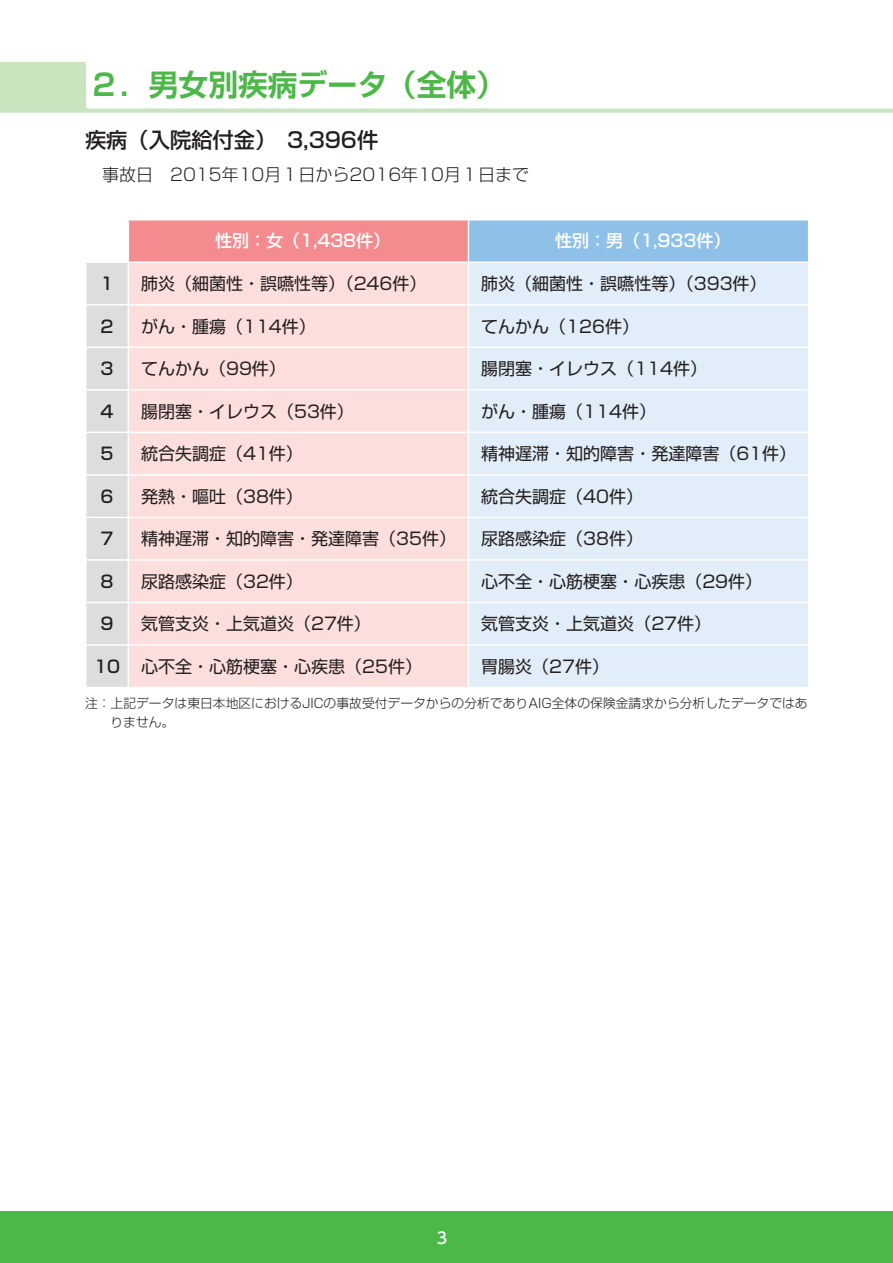
<style>
.page{position:relative;width:893px;height:1263px;background:#fff}
.page>*{position:absolute;margin:0;border:0;box-sizing:border-box;transform-origin:0 0}
.t1{font:700 29.7px "Shin Go Pr 6 De";color:#4cb848}
.t2{font:500 21.3px "Shin Go Pr 6";color:#231f20}
.t3{font:16.95px "Shin Go Pr 6";color:#231f20}
.t4{font:300 16.95px "Shin Go Pr 6";color:#231f20}
.t5{font:500 16.95px "Shin Go Pr 6";color:#fff}
.t6{font:500 16.95px "Shin Go Pr 6";color:#231f20}
.t7{font:500 15.9px "UD Shin Go Pro";color:#fff}
.t8{font:300 12.75px/19.2px "Shin Go Pr 6";letter-spacing:.005em;color:#231f20}
.s1{font-weight:500}
</style>
<div class="page">
<div style="left:0;top:1212px;width:893px;height:51px;background:#4cb848"></div>
<div style="left:0;top:62px;width:85px;height:46px;background:#cae4c0"></div>
<div style="left:0;top:108px;width:893px;height:5px;background:#cae4c0"></div>
<div style="left:128px;top:220px;width:340px;height:42px;background:#f48c8f"></div>
<div style="left:468px;top:220px;width:341px;height:42px;background:#8fc1e8"></div>
<div style="left:87px;top:263px;width:41px;height:424px;background:#dcdddf"></div>
<div style="left:129px;top:263px;width:339px;height:424px;background:#fcdfdc"></div>
<div style="left:469px;top:263px;width:339px;height:424px;background:#e1edf8"></div>
<hr style="left:128px;top:220px;width:1px;height:41px;background:#fff">
<hr style="left:468px;top:220px;width:1px;height:41px;background:#fff">
<hr style="left:808px;top:220px;width:1px;height:41px;background:#fff">
<hr style="left:128px;top:261px;width:340px;height:2px;background:#fff">
<hr style="left:468px;top:261px;width:341px;height:2px;background:#fff">
<hr style="left:85px;top:304px;width:43px;height:2px;background:#fff">
<hr style="left:128px;top:304px;width:340px;height:2px;background:#fff">
<hr style="left:468px;top:304px;width:341px;height:2px;background:#fff">
<hr style="left:85px;top:347px;width:43px;height:1px;background:#fff">
<hr style="left:128px;top:347px;width:340px;height:1px;background:#fff">
<hr style="left:468px;top:347px;width:341px;height:1px;background:#fff">
<hr style="left:85px;top:389px;width:43px;height:2px;background:#fff">
<hr style="left:128px;top:389px;width:340px;height:2px;background:#fff">
<hr style="left:468px;top:389px;width:341px;height:2px;background:#fff">
<hr style="left:85px;top:432px;width:43px;height:1px;background:#fff">
<hr style="left:128px;top:432px;width:340px;height:1px;background:#fff">
<hr style="left:468px;top:432px;width:341px;height:1px;background:#fff">
<hr style="left:85px;top:474px;width:43px;height:2px;background:#fff">
<hr style="left:128px;top:474px;width:340px;height:2px;background:#fff">
<hr style="left:468px;top:474px;width:341px;height:2px;background:#fff">
<hr style="left:85px;top:517px;width:43px;height:1px;background:#fff">
<hr style="left:128px;top:517px;width:340px;height:1px;background:#fff">
<hr style="left:468px;top:517px;width:341px;height:1px;background:#fff">
<hr style="left:85px;top:559px;width:43px;height:2px;background:#fff">
<hr style="left:128px;top:559px;width:340px;height:2px;background:#fff">
<hr style="left:468px;top:559px;width:341px;height:2px;background:#fff">
<hr style="left:85px;top:602px;width:43px;height:1px;background:#fff">
<hr style="left:128px;top:602px;width:340px;height:1px;background:#fff">
<hr style="left:468px;top:602px;width:341px;height:1px;background:#fff">
<hr style="left:85px;top:644px;width:43px;height:2px;background:#fff">
<hr style="left:128px;top:644px;width:340px;height:2px;background:#fff">
<hr style="left:468px;top:644px;width:341px;height:2px;background:#fff">
<h1 class="t1" style="left:89px;top:61px;width:418px">２．男女別疾病データ（全体）</h1>
<p class="t2" style="left:85px;top:123px;width:295px">疾病（入院給付金）　3,396件</p>
<p class="t4" style="left:85px;top:160px;width:446px">　事故日　2015年10月１日から2016年10月１日まで</p>
<p class="t5" style="left:215px;top:227px;width:177px">性別：女（1,438件）</p>
<p class="t5" style="left:555px;top:227px;width:177px">性別：男（1,933件）</p>
<p class="t6" style="left:99px;top:270px;width:19px">１</p>
<p class="t3" style="left:141px;top:270px;width:287px">肺炎（細菌性・誤嚥性等）（246件）</p>
<p class="t3" style="left:481px;top:270px;width:287px">肺炎（細菌性・誤嚥性等）（393件）</p>
<p class="t6" style="left:99px;top:312px;width:19px">２</p>
<p class="t3" style="left:141px;top:312px;width:176px">がん・腫瘍（114件）</p>
<p class="t3" style="left:481px;top:312px;width:159px">てんかん（126件）</p>
<p class="t6" style="left:99px;top:355px;width:19px">３</p>
<p class="t3" style="left:141px;top:355px;width:146px">てんかん（99件）</p>
<p class="t3" style="left:481px;top:355px;width:227px">腸閉塞・イレウス（114件）</p>
<p class="t6" style="left:99px;top:397px;width:19px">４</p>
<p class="t3" style="left:141px;top:397px;width:214px">腸閉塞・イレウス（53件）</p>
<p class="t3" style="left:481px;top:397px;width:176px">がん・腫瘍（114件）</p>
<p class="t6" style="left:99px;top:440px;width:19px">５</p>
<p class="t3" style="left:141px;top:440px;width:163px">統合失調症（41件）</p>
<p class="t3" style="left:481px;top:440px;width:316px">精神遅滞・知的障害・発達障害（61件）</p>
<p class="t6" style="left:99px;top:482px;width:19px">６</p>
<p class="t3" style="left:141px;top:482px;width:163px">発熱・嘔吐（38件）</p>
<p class="t3" style="left:481px;top:482px;width:163px">統合失調症（40件）</p>
<p class="t6" style="left:99px;top:525px;width:19px">７</p>
<p class="t3" style="left:141px;top:525px;width:316px">精神遅滞・知的障害・発達障害（35件）</p>
<p class="t3" style="left:481px;top:525px;width:163px">尿路感染症（38件）</p>
<p class="t6" style="left:99px;top:567px;width:19px">８</p>
<p class="t3" style="left:141px;top:567px;width:163px">尿路感染症（32件）</p>
<p class="t3" style="left:481px;top:567px;width:282px">心不全・心筋梗塞・心疾患（29件）</p>
<p class="t6" style="left:99px;top:610px;width:19px">９</p>
<p class="t3" style="left:141px;top:610px;width:231px">気管支炎・上気道炎（27件）</p>
<p class="t3" style="left:481px;top:610px;width:231px">気管支炎・上気道炎（27件）</p>
<p class="t3" style="left:94px;top:652px;width:329px"><span class="s1">10</span> 心不全・心筋梗塞・心疾患（25件）</p>
<p class="t3" style="left:481px;top:652px;width:129px">胃腸炎（27件）</p>
<p class="t8" style="left:111px;top:692px;width:699px;text-indent:-26px">注：上記データは東日本地区におけるJICの事故受付データからの分析でありAIG全体の保険金請求から分析したデータではありません。</p>
<p class="t7" style="left:437px;top:1224px;width:12px">3</p>
</div>
